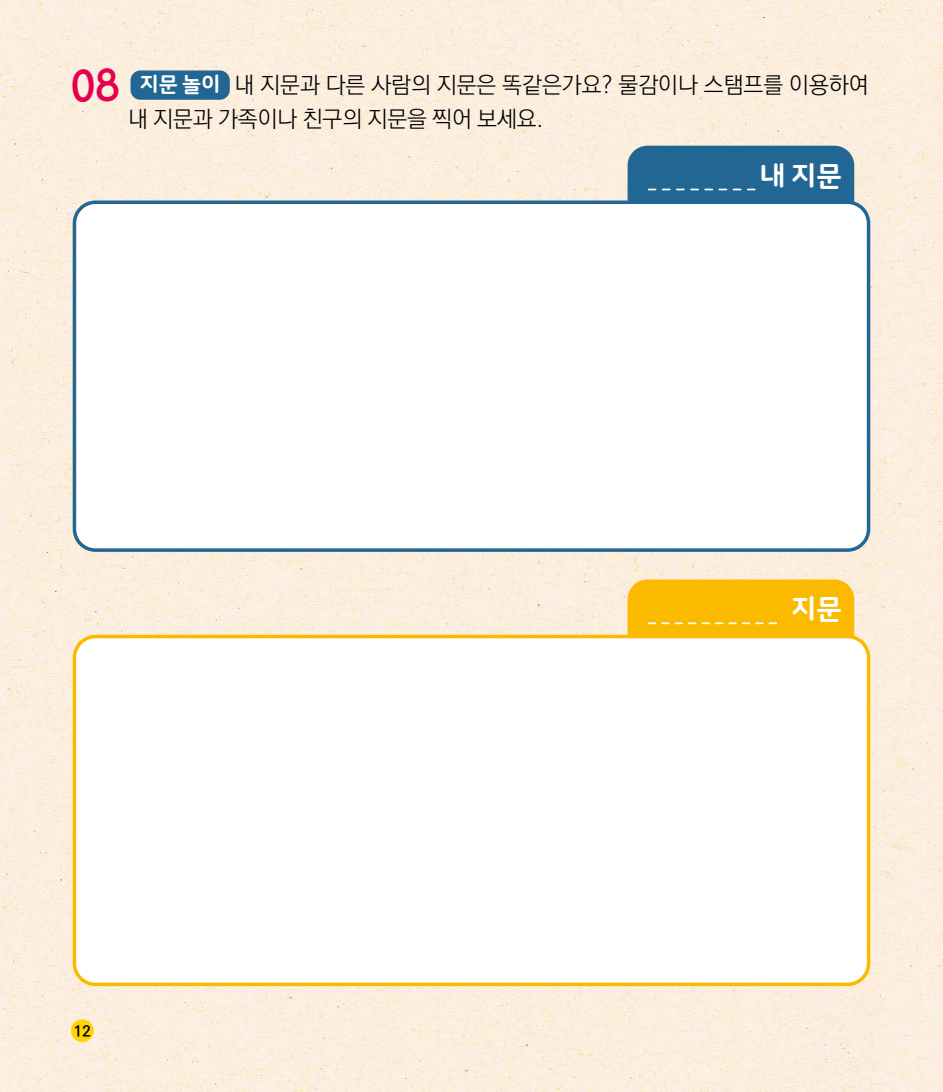
<style>
.page{position:relative;width:943px;height:1092px;background:#fff}
.page>*{position:absolute;margin:0;border:0;box-sizing:border-box;transform-origin:0 0}
.t1{font:49px "Rix Citrus Life B";color:#e50050}
.t2{font:28px "Nanum Square Round OTFEB";color:#fff}
.t3{font:22.75px/33.8px "Ko Pub World Dotum PL";color:#000}
.t4{font:21px "Nanum Square Round OTFEB";color:#fff}
.t5{font:15.05px "Ko Pub World Dotum PB";color:#000}
</style>
<div class="page">
<img style="left:0;top:0;width:943px;height:1091px">
<div style="left:71px;top:1019px;width:23px;height:23px;background:#ffd400;border-radius:50%"></div>
<div style="left:74px;top:202px;width:794px;height:348px;background:#fff;border-radius:21px"></div>
<div style="left:73px;top:200px;width:797px;height:352px;border:4px solid #226793;border-radius:21px"></div>
<div style="left:74px;top:636px;width:794px;height:348px;background:#fff;border-radius:21px"></div>
<div style="left:73px;top:634px;width:797px;height:352px;border:4px solid #fbba00;border-radius:21px"></div>
<div style="left:627px;top:579px;width:227px;height:60px;background:#fbba00"></div>
<div style="left:627px;top:146px;width:227px;height:59px;background:#226793"></div>
<div style="left:130px;top:70px;width:100px;height:30px;background:#226793;border-radius:10px"></div>
<h1 class="t1" style="left:72px;top:60px;width:49px">08</h1>
<p class="t4" style="left:140px;top:72px;width:82px">지문 놀이</p>
<p class="t3" style="left:128px;top:69px;width:742px;text-indent:106px">내 지문과 다른 사람의 지문은 똑같은가요? 물감이나 스탬프를 이용하여 내 지문과 가족이나 친구의 지문을 찍어 보세요.</p>
<p class="t2" style="left:760px;top:159px;width:84px">내 지문</p>
<p class="t5" style="left:74px;top:1020px;width:18px">12</p>
<p class="t2" style="left:791px;top:593px;width:52px">지문</p>
</div>
